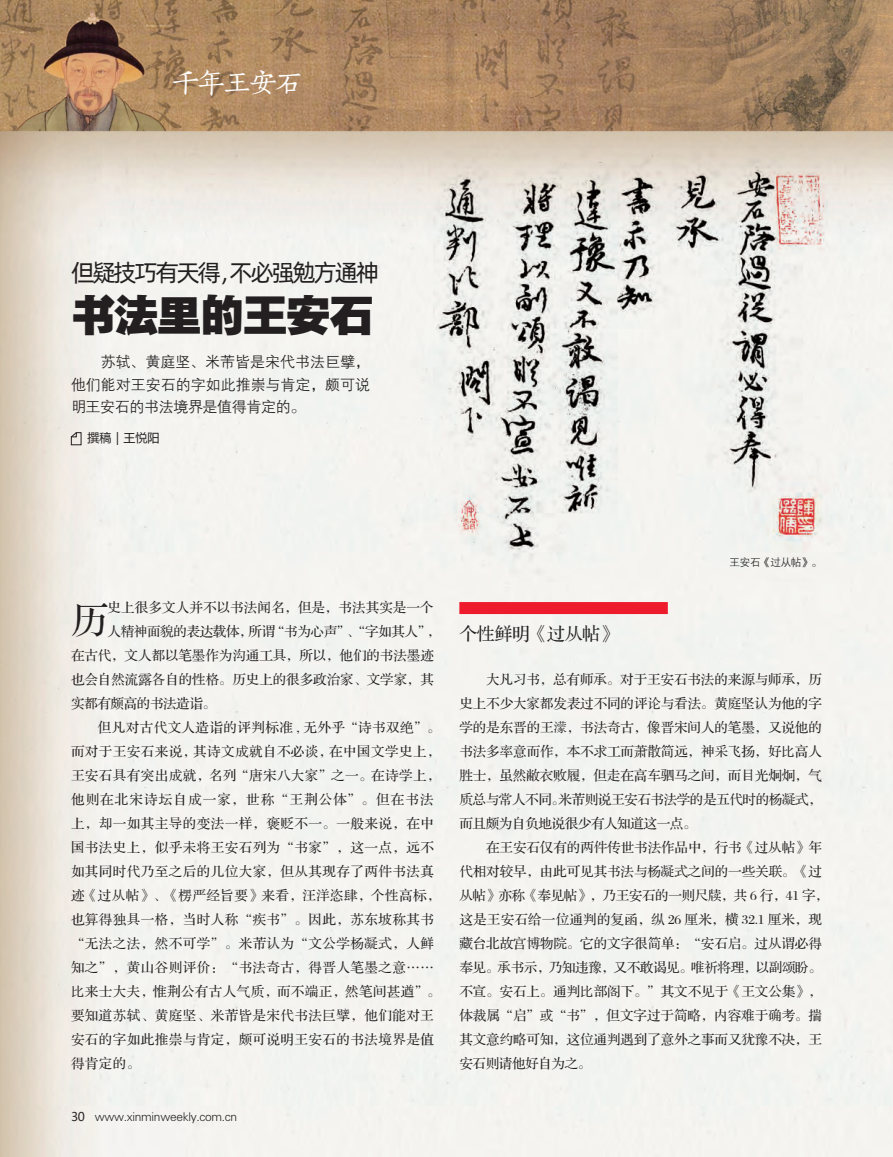
<style>
.page{position:relative;width:893px;height:1157px;background:#fff}
.page>*{position:absolute;margin:0;border:0;box-sizing:border-box;transform-origin:0 0}
.t1{font:45px "FZYDTHJW GB1 0";letter-spacing:-.045em;color:#231f20}
.t2{font:37.5px "FZS3 JW GB1 0";color:#231f20}
.t3{font:27px "FZSKBXKJW GB1 0";letter-spacing:-.045em;color:#fff}
.t4{font:24px "Alibaba Pu Hui Ti R";letter-spacing:-.105em;color:#231f20}
.t5{font:18px "FZS3 K GBK1 0";letter-spacing:-.025em;color:#231f20}
.t6{font:15px/22.5px "FZZDXJW GB1 0";color:#231f20;text-align:justify}
.t7{font:13.5px "FZS3 JW GB1 0";color:#231f20}
.t8{font:13.5px "FZS3 JW GB1 0";letter-spacing:.035em;color:#231f20}
.t9{font:13.5px "FZS3 JW GB1 0";letter-spacing:-.025em;color:#231f20}
.t10{font:13.5px "FZS3 JW GB1 0";letter-spacing:.02em;color:#231f20}
.t11{font:13.5px "FZS3 JW GB1 0";letter-spacing:.085em;color:#231f20}
.t12{font:12px "FZXH1 JW GB1 0";letter-spacing:-.025em;color:#231f20}
.t13{font:12px "Microsoft Ya Hei";color:#231f20}
.t14{font:10.5px "FZZDXJW GB1 0";letter-spacing:-.025em;color:#231f20}
.s1{font-family:"Microsoft Ya Hei"}
.s2{font-family:"Sim Sun"}
</style>
<div class="page">
<img style="left:0;top:0;width:893px;height:1157px">
<div style="left:459px;top:602px;width:209px;height:12px;background:#ee1b2d"></div>
<svg style="left:71px;top:432px;width:10px;height:13px"></svg>
<img style="left:434px;top:146px;width:406px;height:435px">
<h3 class="t3" style="left:172px;top:69px;width:132px">千年王安石</h3>
<p class="t4" style="left:71px;top:255px;width:310px">但疑技巧有天得，不必强勉方通神</p>
<p class="t1" style="left:71px;top:291px;width:304px">书法里的王安石</p>
<p class="t6" style="left:71px;top:351px;width:301px">　　苏轼、黄庭坚、米芾皆是宋代书法巨擘，他们能对王安石的字如此推崇与肯定，颇可说明王安石的书法境界是值得肯定的。</p>
<p class="t13" style="left:87px;top:430px;width:73px">撰稿｜王悦阳</p>
<p class="t2" style="left:71px;top:600px;width:39px">历</p>
<p class="t7" style="left:108px;top:600px;width:328px">史上很多文人并不以书法闻名，但是，书法其实是一个</p>
<p class="t9" style="left:108px;top:624px;width:334px">人精神面貌的表达载体，所谓“书为心声”、“字如其人”，</p>
<p class="t7" style="left:71px;top:648px;width:364px">在古代，文人都以笔墨作为沟通工具，所以，他们的书法墨迹</p>
<p class="t7" style="left:71px;top:672px;width:364px">也会自然流露各自的性格。历史上的很多政治家、文学家，其</p>
<p class="t9" style="left:71px;top:696px;width:147px">实都有颇高的书法造诣。</p>
<p class="t8" style="left:98px;top:720px;width:344px">但凡对古代文人造诣的评判标准 , 无外乎“诗书双绝”。</p>
<p class="t8" style="left:71px;top:744px;width:371px">而对于王安石来说，其诗文成就自不必谈，在中国文学史上，</p>
<p class="t8" style="left:71px;top:768px;width:371px">王安石具有突出成就，名列“唐宋八大家”之一。在诗学上，</p>
<p class="t11" style="left:71px;top:792px;width:364px">他则在北宋诗坛自成一家，世称“王荆公体”。但在书法</p>
<p class="t8" style="left:71px;top:816px;width:364px">上，却一如其主导的变法一样，褒贬不一。一般来说，在中</p>
<p class="t8" style="left:71px;top:840px;width:364px">国书法史上，似乎未将王安石列为“书家”，这一点，远不</p>
<p class="t8" style="left:71px;top:864px;width:364px">如其同时代乃至之后的几位大家，但从其现存了两件书法真</p>
<p class="t8" style="left:71px;top:888px;width:371px">迹《过从帖》、《楞严经旨要》来看，汪洋恣肆，个性高标，</p>
<p class="t8" style="left:71px;top:912px;width:364px">也算得独具一格，当时人称“疾书”。因此，苏东坡称其书</p>
<p class="t8" style="left:71px;top:936px;width:364px">“无法之法，然不可学”。米芾认为“文公学杨凝式，人鲜</p>
<p class="t8" style="left:71px;top:960px;width:364px">知之”，黄山谷则评价：“书法奇古，得晋人笔墨之意……</p>
<p class="t8" style="left:71px;top:984px;width:371px">比来士大夫，惟荆公有古人气质，而不端正，然笔间甚遒”。</p>
<p class="t8" style="left:71px;top:1008px;width:364px">要知道苏轼、黄庭坚、米芾皆是宋代书法巨擘，他们能对王</p>
<p class="t8" style="left:71px;top:1032px;width:364px">安石的字如此推崇与肯定，颇可说明王安石的书法境界是值</p>
<p class="t7" style="left:71px;top:1056px;width:71px">得肯定的。</p>
<p class="t12" style="left:71px;top:1109px;width:168px"><span class="s1">30</span> www.xinminweekly.com.cn</p>
<p class="t14" style="left:729px;top:557px;width:94px">王安石《过从帖》。</p>
<p class="t5" style="left:459px;top:624px;width:160px">个性鲜明《过从帖》</p>
<p class="t7" style="left:486px;top:672px;width:337px">大凡习书，总有师承。对于王安石书法的来源与师承，历</p>
<p class="t7" style="left:459px;top:696px;width:364px">史上不少大家都发表过不同的评论与看法。黄庭坚认为他的字</p>
<p class="t7" style="left:459px;top:720px;width:364px">学的是东晋的王<span class="s2">濛</span>，书法奇古，像晋宋间人的笔墨，又说他的</p>
<p class="t7" style="left:459px;top:744px;width:364px">书法多率意而作，本不求工而萧散简远，神采飞扬，好比高人</p>
<p class="t7" style="left:459px;top:768px;width:364px">胜士，虽然敝衣败履，但走在高车驷马之间，而目光炯炯，气</p>
<p class="t9" style="left:459px;top:792px;width:364px">质总与常人不同。米芾则说王安石书法学的是五代时的杨凝式，</p>
<p class="t9" style="left:459px;top:816px;width:239px">而且颇为自负地说很少有人知道这一点。</p>
<p class="t7" style="left:486px;top:840px;width:337px">在王安石仅有的两件传世书法作品中，行书《过从帖》年</p>
<p class="t7" style="left:459px;top:864px;width:364px">代相对较早，由此可见其书法与杨凝式之间的一些关联。《过</p>
<p class="t9" style="left:459px;top:888px;width:371px">从帖》亦称《奉见帖》，乃王安石的一则尺牍，共 6 行，41 字，</p>
<p class="t10" style="left:459px;top:912px;width:364px">这是王安石给一位通判的复函，纵 26 厘米，横 32.1 厘米，现</p>
<p class="t7" style="left:459px;top:936px;width:364px">藏台北故宫博物院。它的文字很简单：“安石启。过从谓必得</p>
<p class="t9" style="left:459px;top:960px;width:364px">奉见。承书示，乃知违豫，又不敢谒见。唯祈将理，以副颂盼。</p>
<p class="t7" style="left:459px;top:984px;width:364px">不宣。安石上。通判比部阁下。”其文不见于《王文公集》，</p>
<p class="t7" style="left:459px;top:1008px;width:364px">体裁属“启”或“书”，但文字过于简略，内容难于确考。揣</p>
<p class="t7" style="left:459px;top:1032px;width:364px">其文意约略可知，这位通判遇到了意外之事而又犹豫不决，王</p>
<p class="t9" style="left:459px;top:1056px;width:133px">安石则请他好自为之。</p>
</div>
